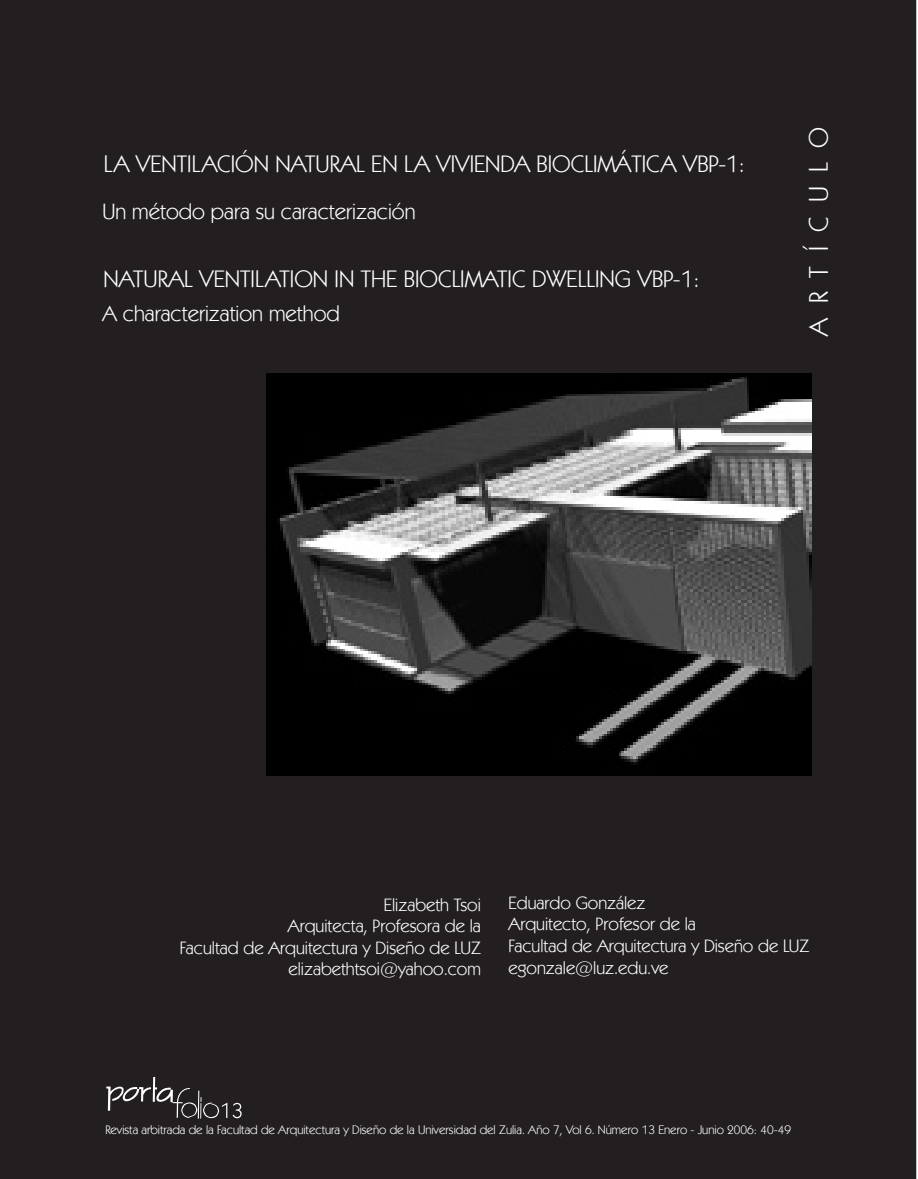
<style>
.page{position:relative;width:918px;height:1179px;background:#fff}
.page>*{position:absolute;margin:0;border:0;box-sizing:border-box;transform-origin:0 0}
.t1{font:27px "Kabel IT Cby BT";color:#fff}
.t2{font:24px "Kabel IT Cby BT";color:#fff}
.t3{font:22.05px "Kabel IT Cby BT";color:#fff}
.t4{font:18px "Kabel IT Cby BT";color:#fff}
.t5{font:12.45px "Kabel IT Cby BT";color:#fff}
</style>
<div class="page">
<div style="left:0;top:0;width:915px;height:1179px;background:#231f20"></div>
<div style="left:103px;top:1069px;width:147px;height:55px;background:#231f20"></div>
<svg style="left:106px;top:1077px;width:135px;height:41px"></svg>
<img style="left:266px;top:374px;width:544px;height:402px">
<p class="t2" style="left:104px;top:149px;width:642px">LA VENTILACIÓN NATURAL EN LA VIVIENDA BIOCLIMÁTICA VBP-1:</p>
<p class="t3" style="left:102px;top:198px;width:314px">Un método para su caracterización</p>
<p class="t2" style="left:103px;top:263px;width:597px">NATURAL VENTILATION IN THE BIOCLIMATIC DWELLING VBP-1:</p>
<p class="t3" style="left:102px;top:300px;width:239px">A characterization method</p>
<p class="t1" style="left:801px;top:336px;width:210px;rotate:-90deg">A R T Í C U L O</p>
<p class="t4" style="left:383px;top:893px;width:99px">Elizabeth Tsoi</p>
<p class="t4" style="left:288px;top:915px;width:194px">Arquitecta, Profesora de la</p>
<p class="t4" style="left:180px;top:936px;width:302px">Facultad de Arquitectura y Diseño de LUZ</p>
<p class="t4" style="left:288px;top:958px;width:194px">elizabethtsoi@yahoo.com</p>
<p class="t4" style="left:508px;top:891px;width:138px">Eduardo González</p>
<p class="t4" style="left:508px;top:913px;width:189px">Arquitecto, Profesor de la</p>
<p class="t4" style="left:508px;top:934px;width:302px">Facultad de Arquitectura y Diseño de LUZ</p>
<p class="t4" style="left:508px;top:956px;width:161px">egonzale@luz.edu.ve</p>
<p class="t5" style="left:105px;top:1121px;width:687px">Revista arbitrada de la Facultad de Arquitectura y Diseño de la Universidad del Zulia. Año 7, Vol 6. Número 13 Enero - Junio 2006: 40-49</p>
</div>
